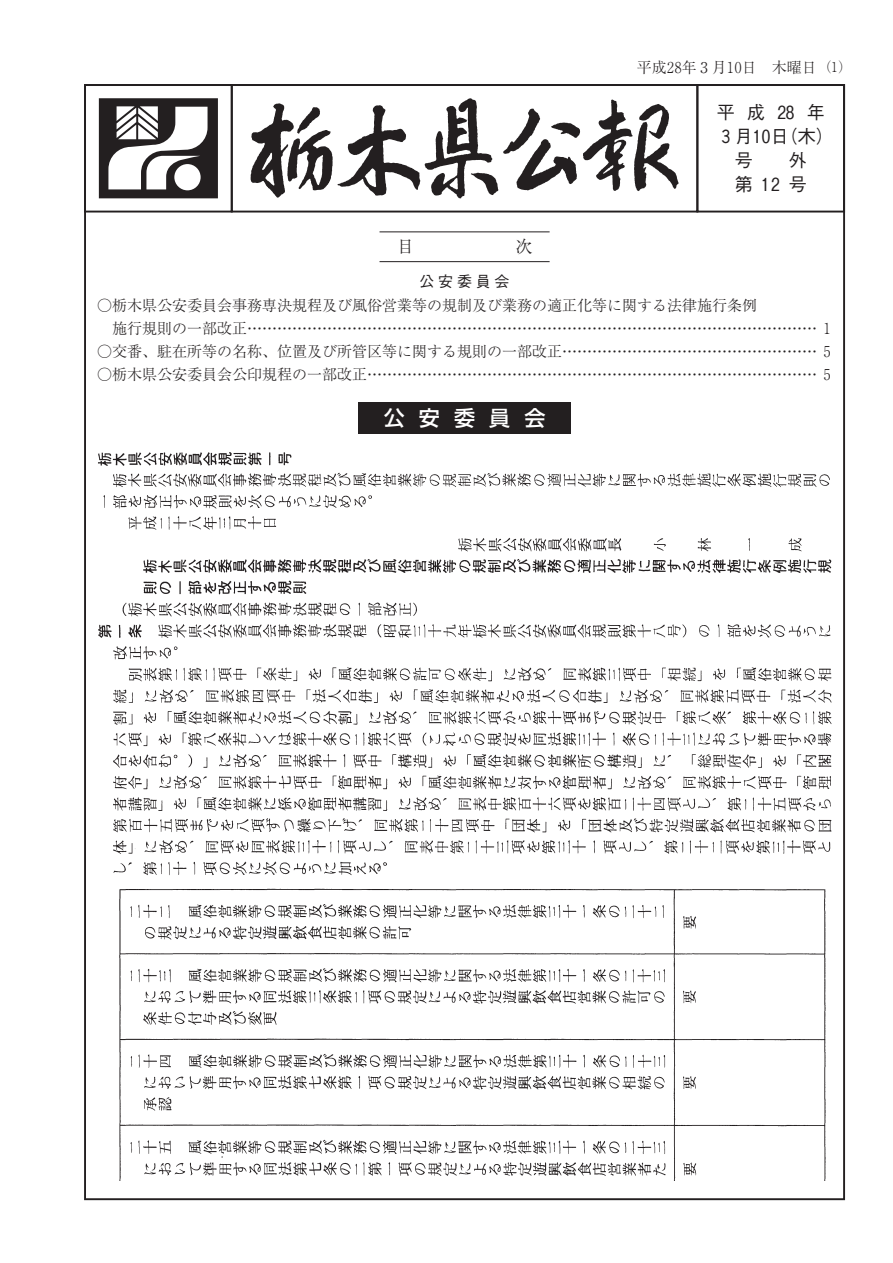
<style>
.page{position:relative;width:893px;height:1263px;background:#fff}
.page>*{position:absolute;margin:0;border:0;box-sizing:border-box;transform-origin:0 0}
.t1{font:500 21px "Shin Go Pr 5";letter-spacing:.675em;color:#fff}
.t2{font:500 18px/24px "Gothic BBB Pr 5";letter-spacing:.58em;color:#231f20;text-align:center}
.t3{font:300 15px "Ryumin";color:#231f20}
.t4{font:300 15px "Ryumin Pr 5";color:#231f20}
.t5{font:300 15px "Ryumin Pr 5";letter-spacing:.025em;color:#231f20}
.t6{font:500 15px "Gothic BBB Pr 5";letter-spacing:.25em;color:#231f20}
.s1{font-family:"Ryumin"}
.s2{font-size:13.5px}
.s3{font-family:"Gothic BBB"}
.s4{font-family:"Ryumin Pr 5"}
</style>
<div class="page">
<svg style="left:99px;top:98px;width:119px;height:100px"></svg>
<div style="left:84px;top:84px;width:149px;height:128px;border:2px solid #231f20"></div>
<svg style="left:251px;top:98px;width:427px;height:100px"></svg>
<div style="left:231px;top:84px;width:467px;height:128px;border:2px solid #231f20"></div>
<div style="left:696px;top:84px;width:149px;height:128px;border:2px solid #231f20"></div>
<div style="left:358px;top:402px;width:213px;height:32px;background:#231f20"></div>
<hr style="left:379px;top:232px;width:171px;height:1px;background:#231f20">
<hr style="left:379px;top:261px;width:171px;height:1px;background:#231f20">
<img style="left:98px;top:452px;width:734px;height:728px">
<p class="t5" style="left:637px;top:55px;width:216px">平成28年<span class="s1">３</span>月10日　木曜日<span class="s2">（1）</span></p>
<p class="t2" style="left:717px;top:99px;width:118px">平成28年<br><span class="s3">３</span>月10日（木）号　　外第12号</p>
<p class="t6" style="left:420px;top:270px;width:91px">公安委員会</p>
<p class="t4" style="left:97px;top:293px;width:661px">○栃木県公安委員会事務専決規程及び風俗営業等の規制及び業務の適正化等に関する法律施行条例</p>
<p class="t3" style="left:97px;top:320px;width:735px"><span class="s4">　施行規則の一部改正</span>…………………………………………………………………………………………………… <span class="s4">1</span></p>
<p class="t4" style="left:97px;top:340px;width:735px">○交番、駐在所等の名称、位置及び所管区等に関する規則の一部改正<span class="s1">……………………………………………</span> 5</p>
<p class="t3" style="left:97px;top:367px;width:735px"><span class="s4">○栃木県公安委員会公印規程の一部改正</span>……………………………………………………………………………… <span class="s4">5</span></p>
<p class="t1" style="left:384px;top:401px;width:163px">公安委員会</p>
</div>
